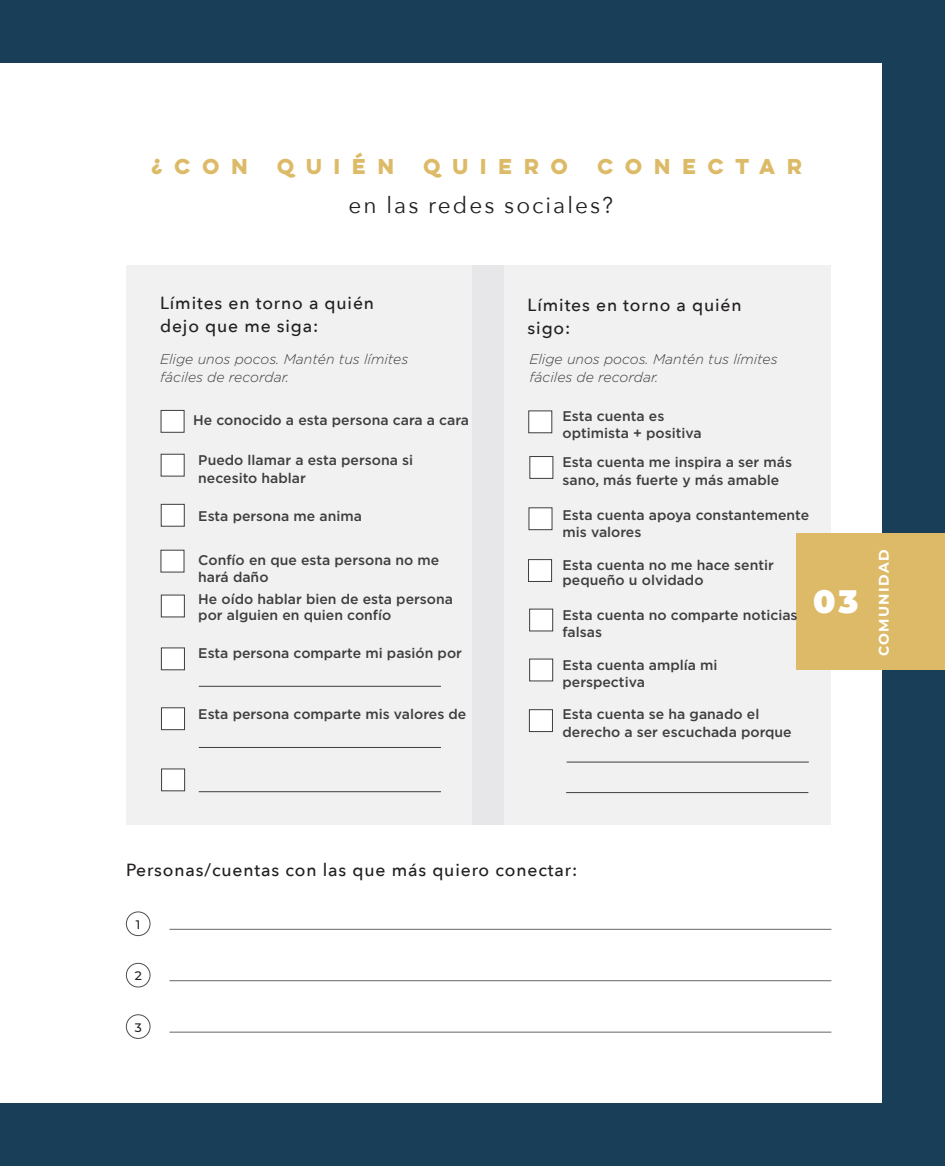
<style>
.page{position:relative;width:945px;height:1166px;background:#193e58}
.page>*{position:absolute;margin:0;border:0;box-sizing:border-box;transform-origin:0 0}
.t1{font:900 32.55px "Montserrat";color:#fff}
.t2{font:22.57px "Avenir Next";letter-spacing:.09em;color:#231f20}
.t3{font:700 19.25px "Lulo Clean One";letter-spacing:.4em;color:#ddba67}
.t4{font:500 17.5px/22.8px "Avenir Next";letter-spacing:.05em;color:#231f20}
.t5{font:500 14px/17.5px "Gotham";color:#3e3e3f}
.t6{font:italic 300 14px/17.5px "Gotham";color:#3e3e3f}
.t7{font:700 14px "Montserrat";letter-spacing:.1em;color:#fff}
.t8{font:500 12.42px "Montserrat";color:#231f20}
</style>
<div class="page">
<div style="left:0;top:63px;width:882px;height:1039px;background:#fff"></div>
<div style="left:126px;top:265px;width:378px;height:560px;background:#f1f1f2"></div>
<div style="left:472px;top:265px;width:359px;height:560px;background:#f1f1f2"></div>
<div style="left:796px;top:533px;width:149px;height:136px;background:#ddba67"></div>
<div style="left:161px;top:410px;width:24px;height:23px;background:#fff;border:1px solid #3e3e3f"></div>
<div style="left:161px;top:454px;width:24px;height:22px;background:#fff;border:1px solid #3e3e3f"></div>
<div style="left:161px;top:504px;width:24px;height:22px;background:#fff;border:1px solid #3e3e3f"></div>
<div style="left:161px;top:594px;width:24px;height:23px;background:#fff;border:1px solid #3e3e3f"></div>
<div style="left:161px;top:550px;width:23px;height:22px;background:#fff;border:1px solid #3e3e3f"></div>
<div style="left:161px;top:647px;width:24px;height:23px;background:#fff;border:1px solid #3e3e3f"></div>
<hr style="left:199px;top:686px;width:242px;height:1px;background:#3e3e3f">
<div style="left:161px;top:707px;width:24px;height:23px;background:#fff;border:1px solid #3e3e3f"></div>
<hr style="left:199px;top:747px;width:242px;height:1px;background:#3e3e3f">
<div style="left:161px;top:768px;width:24px;height:23px;background:#fff;border:1px solid #3e3e3f"></div>
<hr style="left:199px;top:791px;width:242px;height:1px;background:#3e3e3f">
<div style="left:528px;top:410px;width:24px;height:23px;background:#fff;border:1px solid #3e3e3f"></div>
<div style="left:529px;top:456px;width:24px;height:23px;background:#fff;border:1px solid #3e3e3f"></div>
<div style="left:529px;top:507px;width:23px;height:23px;background:#fff;border:1px solid #3e3e3f"></div>
<div style="left:528px;top:559px;width:24px;height:23px;background:#fff;border:1px solid #3e3e3f"></div>
<div style="left:529px;top:709px;width:24px;height:23px;background:#fff;border:1px solid #3e3e3f"></div>
<hr style="left:567px;top:761px;width:242px;height:1px;background:#3e3e3f">
<hr style="left:566px;top:792px;width:242px;height:1px;background:#3e3e3f">
<hr style="left:169px;top:928px;width:662px;height:1px;background:#3e3e3f">
<div style="left:126px;top:911px;width:24px;height:25px;border:1px solid #231f20;border-radius:50%"></div>
<hr style="left:169px;top:980px;width:662px;height:1px;background:#3e3e3f">
<div style="left:126px;top:963px;width:24px;height:24px;border:1px solid #231f20;border-radius:50%"></div>
<hr style="left:169px;top:1031px;width:662px;height:1px;background:#3e3e3f">
<div style="left:126px;top:1014px;width:24px;height:24px;border:1px solid #231f20;border-radius:50%"></div>
<div style="left:529px;top:608px;width:24px;height:23px;background:#fff;border:1px solid #3e3e3f"></div>
<div style="left:529px;top:658px;width:24px;height:23px;background:#fff;border:1px solid #3e3e3f"></div>
<p class="t3" style="left:151px;top:152px;width:102px">¿CON</p>
<p class="t3" style="left:277px;top:152px;width:123px">QUIÉN</p>
<p class="t3" style="left:424px;top:152px;width:150px">QUIERO</p>
<p class="t3" style="left:597px;top:152px;width:210px">CONECTAR</p>
<p class="t2" style="left:349px;top:186px;width:266px">en las redes sociales?</p>
<p class="t4" style="left:160px;top:291px;width:216px">Límites en torno a quién dejo que me siga:</p>
<p class="t4" style="left:528px;top:293px;width:216px">Límites en torno a quién sigo:</p>
<p class="t6" style="left:160px;top:350px;width:250px">Elige unos pocos. Mantén tus límites fáciles de recordar.</p>
<p class="t6" style="left:529px;top:350px;width:250px">Elige unos pocos. Mantén tus límites fáciles de recordar.</p>
<p class="t5" style="left:193px;top:411px;width:278px">He conocido a esta persona cara a cara</p>
<p class="t5" style="left:198px;top:451px;width:216px">Puedo llamar a esta persona si necesito hablar</p>
<p class="t5" style="left:198px;top:507px;width:165px">Esta persona me anima</p>
<p class="t5" style="left:198px;top:551px;width:243px">Confío en que esta persona no me hará daño</p>
<p class="t5" style="left:198px;top:591px;width:256px;line-height:15.8px">He oído hablar bien de esta persona por alguien en quien confío</p>
<p class="t5" style="left:198px;top:644px;width:265px">Esta persona comparte mi pasión por</p>
<p class="t5" style="left:198px;top:705px;width:270px">Esta persona comparte mis valores de</p>
<p class="t5" style="left:563px;top:407px;width:141px">Esta cuenta es optimista + positiva</p>
<p class="t5" style="left:563px;top:453px;width:231px">Esta cuenta me inspira a ser más sano, más fuerte y más amable</p>
<p class="t5" style="left:563px;top:505px;width:248px">Esta cuenta apoya constantemente mis valores</p>
<p class="t5" style="left:563px;top:556px;width:213px;line-height:15.8px">Esta cuenta no me hace sentir pequeño u olvidado</p>
<p class="t5" style="left:563px;top:605px;width:237px">Esta cuenta no comparte noticias falsas</p>
<p class="t1" style="left:813px;top:577px;width:47px">03</p>
<p class="t5" style="left:563px;top:655px;width:156px">Esta cuenta amplía mi perspectiva</p>
<p class="t5" style="left:563px;top:705px;width:231px">Esta cuenta se ha ganado el derecho a ser escuchada porque</p>
<p class="t7" style="left:874px;top:656px;width:109px;rotate:-90deg">COMUNIDAD</p>
<p class="t4" style="left:126px;top:857px;width:453px">Personas/cuentas con las que más quiero conectar:</p>
<p class="t8" style="left:136px;top:915px;width:6px">1</p>
<p class="t8" style="left:135px;top:967px;width:9px">2</p>
<p class="t8" style="left:135px;top:1018px;width:9px">3</p>
</div>
